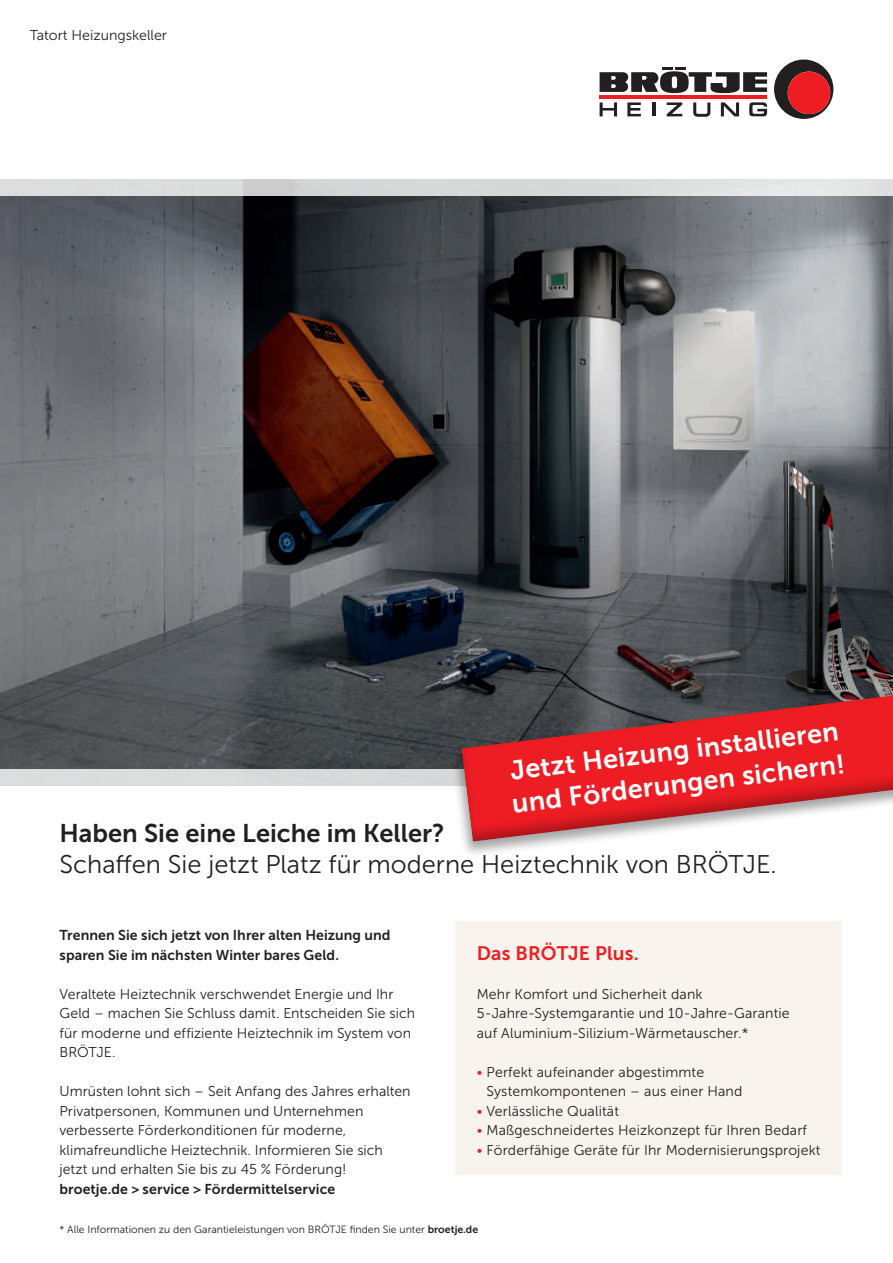
<style>
.page{position:relative;width:893px;height:1263px;background:#fff}
.page>*{position:absolute;margin:0;border:0;box-sizing:border-box;transform-origin:0 0}
.t1{font:27px/33px "Museo Sans 700";color:#fff}
.t2{font:25.5px "Museo Sans 300";color:#231f20}
.t3{font:25.5px "Museo Sans 700";color:#231f20}
.t4{font:19.5px "Museo Sans 700";letter-spacing:.01em;color:#ee1d23}
.t5{font:14.25px/19.5px "Museo Sans 300";letter-spacing:.01em;color:#231f20}
.t6{font:14.25px/19.5px "Museo Sans 700";letter-spacing:.005em;color:#231f20}
.t7{font:10.5px "Museo Sans 300";color:#231f20}
.s1{color:#ee1d23}
.s2{font-family:"Museo Sans 700"}
</style>
<div class="page">
<img style="left:0;top:196px;width:893px;height:574px">
<div style="left:0;top:770px;width:450px;height:16px;background:#dbdcdc"></div>
<svg style="left:0;top:179px;width:893px;height:17px;background:#dadbdc"></svg>
<div style="left:450px;top:689px;width:443px;height:170px;background:#231f20;opacity:.4"></div>
<svg style="left:458px;top:683px;width:435px;height:159px;background:#bf494d"></svg>
<div style="left:455px;top:921px;width:387px;height:253px;background:#f8f3ec"></div>
<hr style="left:600px;top:95px;width:167px;height:4px;background:#ee1d23">
<svg style="left:600px;top:67px;width:167px;height:26px"></svg>
<svg style="left:749px;top:102px;width:18px;height:14px"></svg>
<svg style="left:600px;top:102px;width:17px;height:14px"></svg>
<svg style="left:627px;top:102px;width:14px;height:14px"></svg>
<hr style="left:653px;top:102px;width:3px;height:14px;background:#231f20">
<svg style="left:667px;top:102px;width:15px;height:14px"></svg>
<svg style="left:693px;top:102px;width:17px;height:15px"></svg>
<svg style="left:721px;top:102px;width:18px;height:14px"></svg>
<svg style="left:774px;top:60px;width:59px;height:59px"></svg>
<div style="left:788px;top:72px;width:42px;height:42px;background:#ee1d23;border-radius:50%"></div>
<p class="t5" style="left:30px;top:26px;width:139px">Tatort Heizungskeller</p>
<h1 class="t1" style="left:506px;top:755px;width:337px;rotate:-7deg">Jetzt Heizung installieren und Förderungen sichern!</h1>
<h2 class="t3" style="left:60px;top:819px;width:387px">Haben Sie eine Leiche im Keller?</h2>
<h2 class="t2" style="left:60px;top:850px;width:719px">Schaffen Sie jetzt Platz für moderne Heiztechnik von BRÖTJE.</h2>
<p class="t6" style="left:60px;top:926px;width:333px">Trennen Sie sich jetzt von Ihrer alten Heizung und sparen Sie im nächsten Winter bares Geld.</p>
<p class="t5" style="left:60px;top:984px;width:357px">Veraltete Heiztechnik verschwendet Energie und Ihr Geld – machen Sie Schluss damit. Entscheiden Sie sich für moderne und effiziente Heiztechnik im System von BRÖTJE.</p>
<p class="t5" style="left:60px;top:1082px;width:353px">Umrüsten lohnt sich – Seit Anfang des Jahres erhalten Privatpersonen, Kommunen und Unternehmen verbesserte Förderkonditionen für moderne, klimafreundliche Heiztechnik. Informieren Sie sich jetzt und erhalten Sie bis zu 45 % Förderung!</p>
<p class="t6" style="left:60px;top:1179px;width:277px">broetje.de &gt; service &gt; Fördermittelservice</p>
<h3 class="t4" style="left:477px;top:942px;width:163px">Das BRÖTJE Plus.</h3>
<p class="t5" style="left:477px;top:984px;width:314px">Mehr Komfort und Sicherheit dank<br>5-Jahre-Systemgarantie und 10-Jahre-Garantie auf Aluminium-Silizium-Wärmetauscher.*</p>
<p class="t5" style="left:486px;top:1062px;width:257px;text-indent:-10px"><span class="s1">•</span> Perfekt aufeinander abgestimmte<br>Systemkompontenen – aus einer Hand</p>
<p class="t5" style="left:477px;top:1101px;width:144px"><span class="s1">•</span> Verlässliche Qualität</p>
<p class="t5" style="left:477px;top:1121px;width:332px"><span class="s1">•</span> Maßgeschneidertes Heizkonzept für Ihren Bedarf</p>
<p class="t5" style="left:477px;top:1140px;width:345px"><span class="s1">•</span> Förderfähige Geräte für Ihr Modernisierungsprojekt</p>
<p class="t7" style="left:60px;top:1223px;width:420px">* Alle Informationen zu den Garantieleistungen von BRÖTJE finden Sie unter <span class="s2">broetje.de</span></p>
</div>
